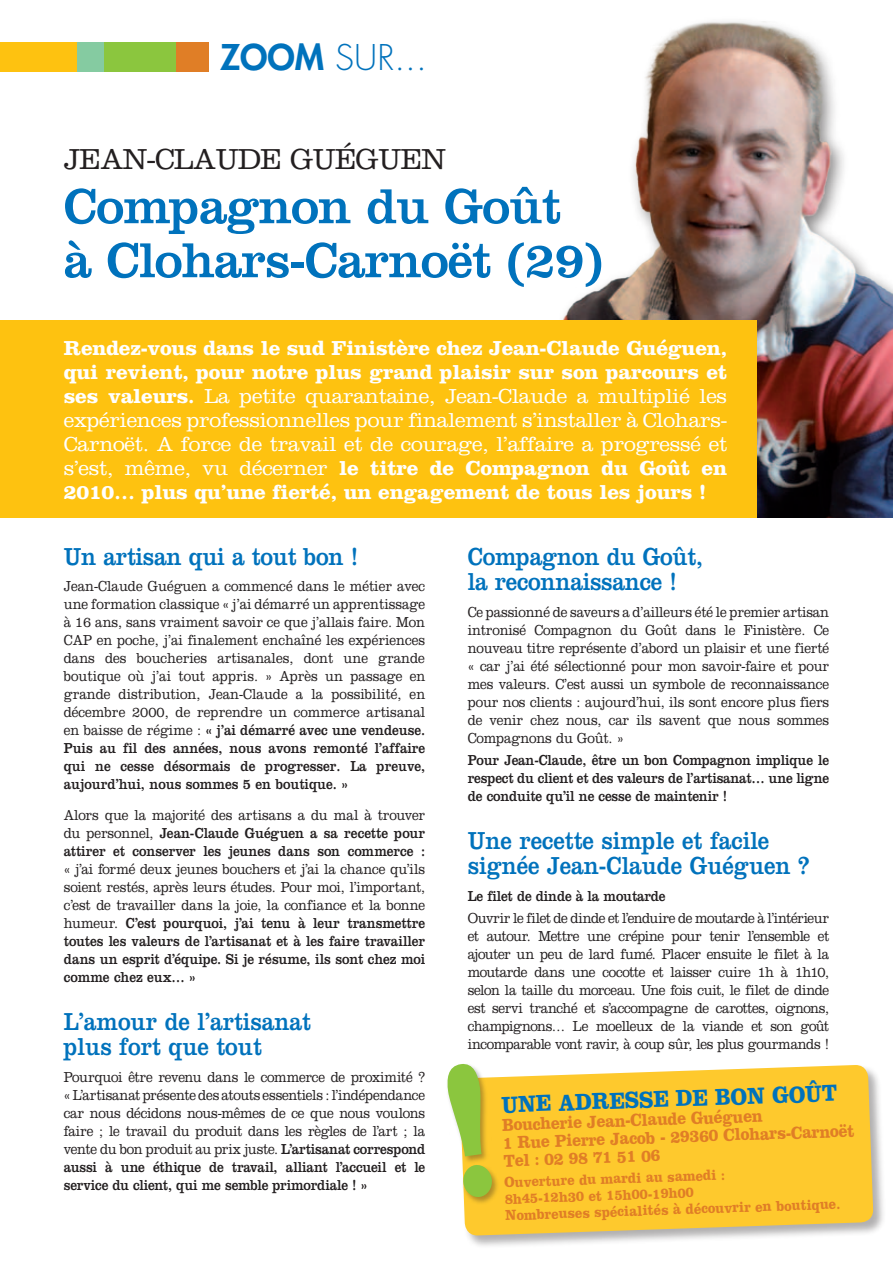
<style>
.page{position:relative;width:893px;height:1263px;background:#fff}
.page>*{position:absolute;margin:0;border:0;box-sizing:border-box;transform-origin:0 0}
.t1{font:51px/54px "Clarendon";letter-spacing:-.02em;color:#0072bc}
.t2{font:300 34.5px "Futura";color:#0072bc}
.t3{font:300 30px "Clarendon";letter-spacing:-.02em;color:#231f20}
.t4{font:25.5px/25.5px "Clarendon";color:#0072bc;scale:.89 1}
.t5{font:700 24px "Clarendon";color:#0072bc;scale:.89 1}
.t6{font:700 21px/24px "Clarendon";letter-spacing:-.01em;color:#fff;text-align:justify}
.t7{font:700 18px/18px "Clarendon";color:#e07e26;scale:.89 1}
.t8{font:300 15px/18px "Clarendon";letter-spacing:-.01em;color:#231f20;text-align:justify;scale:.89 1}
.t9{font:15px/18px "Clarendon";letter-spacing:-.01em;color:#231f20;text-align:justify;scale:.89 1}
.t10{font:700 15px/16.5px "Clarendon";color:#e07e26;scale:.89 1}
.s1{font-weight:800}
.s2{font-weight:300}
.s3{font-weight:400}
</style>
<div class="page">
<div style="left:0;top:43px;width:90px;height:29px;background:#fec210"></div>
<div style="left:78px;top:43px;width:44px;height:29px;background:#85cba1"></div>
<div style="left:104px;top:43px;width:74px;height:29px;background:#8bc63e"></div>
<div style="left:176px;top:43px;width:33px;height:29px;background:#e07e26"></div>
<img style="left:562px;top:21px;width:331px;height:497px">
<div style="left:0;top:320px;width:757px;height:198px;background:#fec210"></div>
<div style="left:459px;top:1064px;width:427px;height:184px;background:#231f20;opacity:.35"></div>
<svg style="left:459px;top:1064px;width:415px;height:172px;background:#fbcb3d"></svg>
<div style="left:446px;top:1062px;width:53px;height:143px;background:#231f20;opacity:.35"></div>
<svg style="left:446px;top:1062px;width:47px;height:136px"></svg>
<h2 class="t2" style="left:220px;top:36px;width:208px"><span class="s1">ZOOM</span> SUR...</h2>
<h3 class="t3" style="left:64px;top:142px;width:384px">JEAN-CLAUDE GUÉGUEN</h3>
<h1 class="t1" style="left:64px;top:178px;width:541px">Compagnon du Goût<br>à Clohars-Carnoët (29)</h1>
<p class="t6" style="left:64px;top:335px;width:665px">Rendez-vous dans le sud Finistère chez Jean-Claude Guéguen, qui revient, pour notre plus grand plaisir sur son parcours et ses valeurs. <span class="s2">La petite quarantaine, Jean-Claude a multiplié les expériences professionnelles pour finalement s’installer à Clohars-Carnoët. A force de travail et de courage, l’affaire a progressé et s’est, même, vu décerner</span> le titre de Compagnon du Goût en 2010… plus qu’une fierté, un engagement de tous les jours !</p>
<h3 class="t4" style="left:64px;top:543px;width:332px">Un artisan qui a tout bon !</h3>
<p class="t8" style="left:64px;top:577px;width:408px">Jean-Claude Guéguen a commencé dans le métier avec une formation classique « j’ai démarré un apprentissage à 16 ans, sans vraiment savoir ce que j’allais faire. Mon CAP en poche, j’ai finalement enchaîné les expériences dans des boucheries artisanales, dont une grande boutique où j’ai tout appris. » Après un passage en grande distribution, Jean-Claude a la possibilité, en décembre 2000, de reprendre un commerce artisanal en baisse de régime : <span class="s3">« j’ai démarré avec une vendeuse.<br>Puis au fil des années, nous avons remonté l’affaire qui ne cesse désormais de progresser. La preuve, aujourd’hui, nous sommes 5 en boutique. »</span></p>
<p class="t9" style="left:64px;top:806px;width:408px"><span class="s2">Alors que la majorité des artisans a du mal à trouver du personnel,</span> Jean-Claude Guéguen a sa recette pour attirer et conserver les jeunes dans son commerce :</p>
<p class="t8" style="left:64px;top:860px;width:408px">« j’ai formé deux jeunes bouchers et j’ai la chance qu’ils soient restés, après leurs études. Pour moi, l’important, c’est de travailler dans la joie, la confiance et la bonne humeur. <span class="s3">C’est pourquoi, j’ai tenu à leur transmettre toutes les valeurs de l’artisanat et à les faire travailler dans un esprit d’équipe. Si je résume, ils sont chez moi comme chez eux… »</span></p>
<h3 class="t4" style="left:64px;top:1008px;width:279px">L’amour de l’artisanat plus fort que tout</h3>
<p class="t8" style="left:64px;top:1067px;width:408px">Pourquoi être revenu dans le commerce de proximité ? « L’artisanat présente des atouts essentiels : l’indépendance car nous décidons nous-mêmes de ce que nous voulons faire ; le travail du produit dans les règles de l’art ; la vente du bon produit au prix juste. <span class="s3">L’artisanat correspond aussi à une éthique de travail, alliant l’accueil et le service du client, qui me semble primordiale ! »</span></p>
<h3 class="t4" style="left:468px;top:543px;width:266px">Compagnon du Goût, la reconnaissance !</h3>
<p class="t8" style="left:468px;top:602px;width:408px">Ce passionné de saveurs a d’ailleurs été le premier artisan intronisé Compagnon du Goût dans le Finistère. Ce nouveau titre représente d’abord un plaisir et une fierté « car j’ai été sélectionné pour mon savoir-faire et pour mes valeurs. C’est aussi un symbole de reconnaissance pour nos clients : aujourd’hui, ils sont encore plus fiers de venir chez nous, car ils savent que nous sommes Compagnons du Goût. »</p>
<p class="t9" style="left:468px;top:751px;width:408px">Pour Jean-Claude, être un bon Compagnon implique le respect du client et des valeurs de l’artisanat… une ligne de conduite qu’il ne cesse de maintenir !</p>
<h3 class="t4" style="left:468px;top:827px;width:386px">Une recette simple et facile signée Jean-Claude Guéguen ?</h3>
<p class="t9" style="left:468px;top:886px;width:224px">Le filet de dinde à la moutarde</p>
<p class="t8" style="left:468px;top:909px;width:408px">Ouvrir le filet de dinde et l’enduire de moutarde à l’intérieur et autour. Mettre une crépine pour tenir l’ensemble et ajouter un peu de lard fumé. Placer ensuite le filet à la moutarde dans une cocotte et laisser cuire 1h à 1h10, selon la taille du morceau. Une fois cuit, le filet de dinde est servi tranché et s’accompagne de carottes, oignons, champignons… Le moelleux de la viande et son goût incomparable vont ravir, à coup sûr, les plus gourmands !</p>
<h3 class="t5" style="left:501px;top:1090px;width:379px;rotate:-2deg">UNE ADRESSE DE BON GOÛT</h3>
<p class="t7" style="left:502px;top:1115px;width:397px;rotate:-2deg">Boucherie Jean-Claude Guéguen<br>1 Rue Pierre Jacob - 29360 Clohars-Carnoët<br>Tel : 02 98 71 51 06</p>
<p class="t10" style="left:504px;top:1174px;width:378px;rotate:-2deg">Ouverture du mardi au samedi :<br>8h45-12h30 et 15h00-19h00<br>Nombreuses spécialités à découvrir en boutique.</p>
</div>
